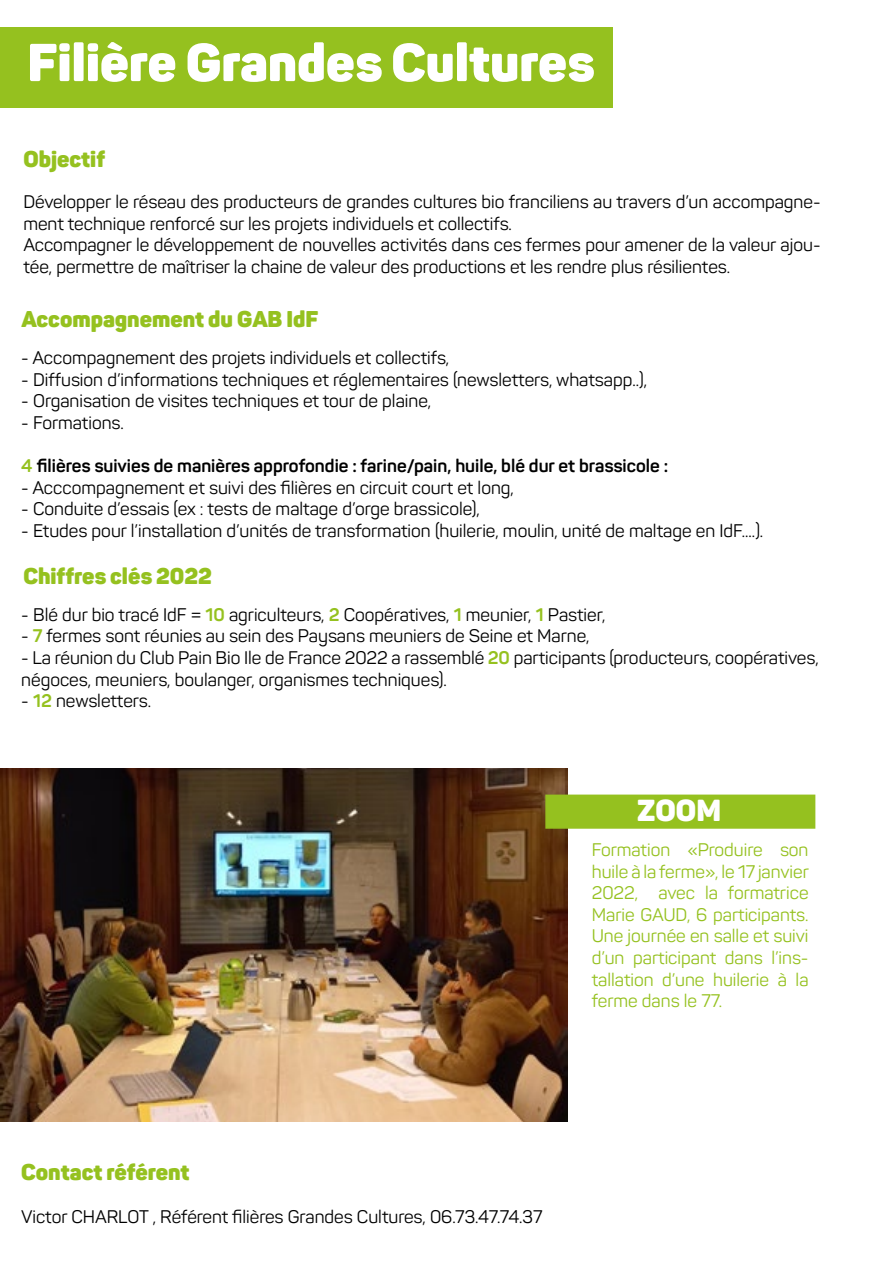
<style>
.page{position:relative;width:893px;height:1263px;background:#fff}
.page>*{position:absolute;margin:0;border:0;box-sizing:border-box;transform-origin:0 0}
.t1{font:900 52.5px "Panton";color:#fff}
.t2{font:900 30px "Panton";color:#fff}
.t3{font:900 22.5px "Panton";color:#95c11f}
.t4{font:18px/21.6px "Panton";color:#000}
.t5{font:18px/21.6px "Panton";color:#95c11f;text-align:justify}
.t6{font:700 18px "Panton";color:#000}
.s1{color:#95c11f}
.s2{font-weight:700;color:#95c11f}
</style>
<div class="page">
<div style="left:0;top:27px;width:612px;height:81px;background:#95c11f"></div>
<img style="left:0;top:769px;width:567px;height:352px">
<div style="left:545px;top:794px;width:270px;height:35px;background:#95c11f;border:2px solid #95c11f"></div>
<h1 class="t1" style="left:27px;top:29px;width:568px">Filière Grandes Cultures</h1>
<p class="t3" style="left:23px;top:145px;width:83px">Objectif</p>
<p class="t4" style="left:23px;top:191px;width:799px">Développer le réseau des producteurs de grandes cultures bio franciliens au travers d’un accompagne&shy;ment technique renforcé sur les projets individuels et collectifs.<br>Accompagner le développement de nouvelles activités dans ces fermes pour amener de la valeur ajou&shy;tée, permettre de maîtriser la chaine de valeur des productions et les rendre plus résilientes.</p>
<p class="t3" style="left:21px;top:304px;width:298px">Accompagnement du GAB IdF</p>
<p class="t4" style="left:21px;top:347px;width:429px">- Accompagnement des projets individuels et collectifs,</p>
<p class="t4" style="left:21px;top:368px;width:627px">- Diffusion d’informations techniques et réglementaires (newsletters, whatsapp..),</p>
<p class="t4" style="left:21px;top:390px;width:411px">- Organisation de visites techniques et tour de plaine,</p>
<p class="t4" style="left:21px;top:412px;width:104px">- Formations.</p>
<p class="t6" style="left:21px;top:454px;width:648px"><span class="s1">4</span> filières suivies de manières approfondie : farine/pain, huile, blé dur et brassicole :</p>
<p class="t4" style="left:21px;top:476px;width:494px">- Acccompagnement et suivi des filières en circuit court et long,</p>
<p class="t4" style="left:21px;top:498px;width:460px">- Conduite d’essais (ex : tests de maltage d’orge brassicole),</p>
<p class="t4" style="left:21px;top:520px;width:743px">- Etudes pour l’installation d’unités de transformation (huilerie, moulin, unité de maltage en IdF....).</p>
<p class="t3" style="left:23px;top:561px;width:190px">Chiffres clés 2022</p>
<p class="t4" style="left:21px;top:603px;width:585px">- Blé dur bio tracé IdF = <span class="s2">10</span> agriculteurs, <span class="s2">2</span> Coopératives, <span class="s2">1</span> meunier, <span class="s2">1</span> Pastier,</p>
<p class="t4" style="left:21px;top:625px;width:570px">- <span class="s2">7</span> fermes sont réunies au sein des Paysans meuniers de Seine et Marne,</p>
<p class="t4" style="left:21px;top:647px;width:799px">- La réunion du Club Pain Bio Ile de France 2022 a rassemblé <span class="s2">20</span> participants (producteurs, coopératives, négoces, meuniers, boulanger, organismes techniques).</p>
<p class="t4" style="left:21px;top:690px;width:131px">- <span class="s2">12</span> newsletters.</p>
<h2 class="t2" style="left:637px;top:792px;width:85px">ZOOM</h2>
<p class="t5" style="left:592px;top:839px;width:219px">Formation «Produire son huile à la ferme», le 17 janvier 2022, avec la formatrice Marie GAUD, 6 participants.<br>Une journée en salle et suivi d’un participant dans l’ins&shy;tallation d’une huilerie à la ferme dans le 77.</p>
<p class="t3" style="left:21px;top:1158px;width:170px">Contact référent</p>
<p class="t4" style="left:21px;top:1206px;width:523px">Victor CHARLOT , Référent filières Grandes Cultures, 06.73.47.74.37</p>
</div>
